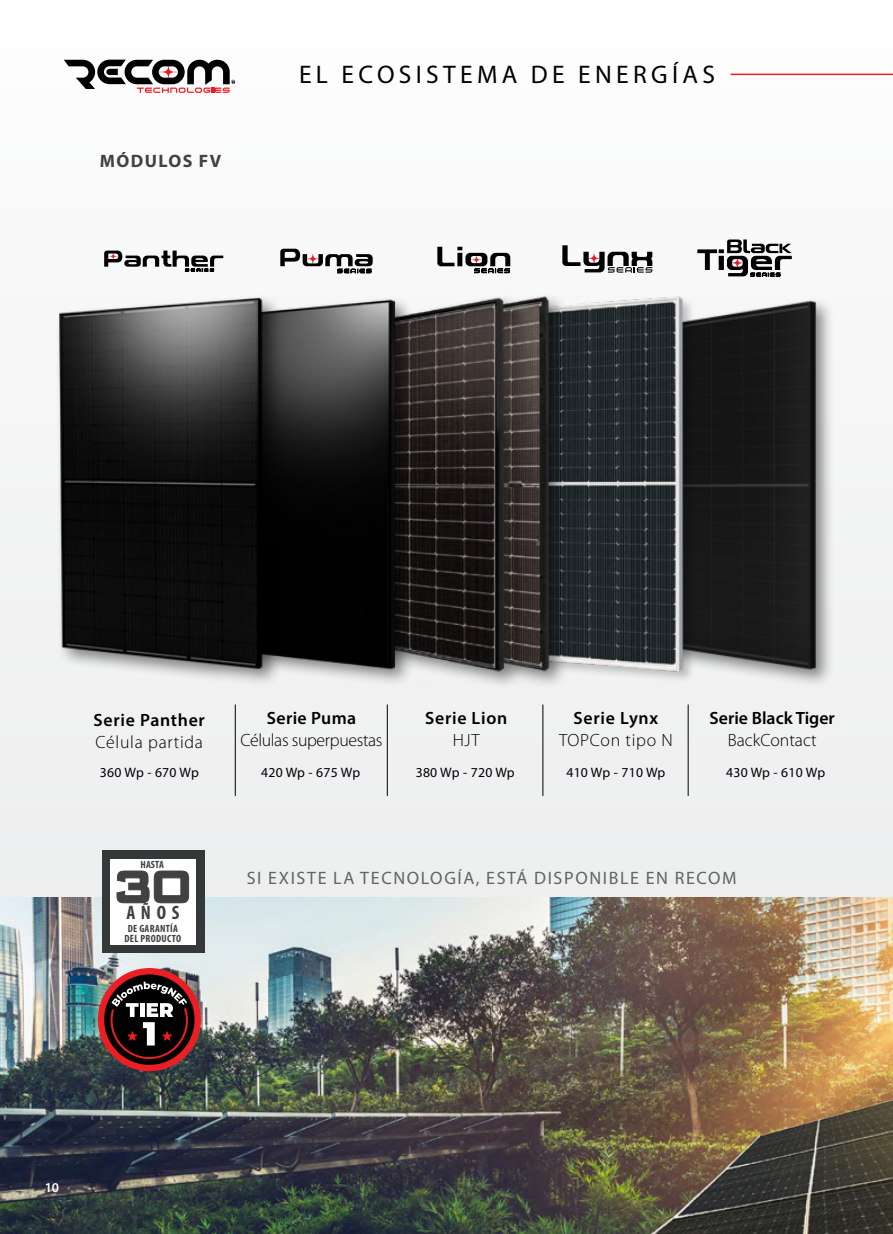
<style>
.page{position:relative;width:893px;height:1234px;background:#fff}
.page>*{position:absolute;margin:0;border:0;box-sizing:border-box;transform-origin:0 0}
.t1{font:25.5px "Myriad Pro";letter-spacing:.17em;color:#000}
.t2{font:700 condensed 19.5px "Myriad Pro";color:#414042}
.t3{font:18px "Myriad Pro";letter-spacing:.09em;color:#636466}
.t4{font:700 18px "Myriad Pro";letter-spacing:.08em;color:#414042}
.t5{font:600 17.85px "Myriad Pro";letter-spacing:.035em;color:#000}
.t6{font:300 17.85px "Myriad Pro";letter-spacing:.04em;color:#000}
.t7{font:300 17.85px "Myriad Pro";letter-spacing:-.02em;color:#000}
.t8{font:600 17.85px "Myriad Pro";color:#000}
.t9{font:300 17.85px "Myriad Pro";color:#000}
.t10{font:13.65px "Myriad Pro";letter-spacing:.02em;color:#000}
.t11{font:600 13.5px "Myriad Pro";color:#fff}
.t12{font:700 condensed 10.5px/9.8px "Myriad Pro";letter-spacing:.03em;color:#414042;text-align:center}
</style>
<div class="page">
<div style="left:0;top:0;width:893px;height:910px;background:#f7f8f8"></div>
<svg style="left:64px;top:60px;width:171px;height:33px"></svg>
<hr style="left:730px;top:74px;width:163px;height:1px;background:#ed1d24">
<img style="left:0;top:897px;width:893px;height:336px">
<svg style="left:99px;top:969px;width:99px;height:99px"></svg>
<svg style="left:110px;top:981px;width:79px;height:78px;background:#462c2d"></svg>
<div style="left:98px;top:967px;width:103px;height:103px;border:6px solid #ed1d24;border-radius:50%"></div>
<div style="left:622px;top:296px;width:212px;height:392px;background:#000;opacity:.46"></div>
<img style="left:723px;top:298px;width:102px;height:374px">
<svg style="left:104px;top:250px;width:119px;height:22px"></svg>
<svg style="left:437px;top:247px;width:73px;height:26px"></svg>
<svg style="left:280px;top:249px;width:93px;height:24px"></svg>
<svg style="left:697px;top:239px;width:95px;height:38px"></svg>
<hr style="left:235px;top:704px;width:1px;height:91px;background:#000">
<hr style="left:387px;top:704px;width:1px;height:91px;background:#000">
<hr style="left:543px;top:704px;width:1px;height:91px;background:#000">
<hr style="left:688px;top:704px;width:1px;height:91px;background:#000">
<img style="left:490px;top:269px;width:233px;height:416px">
<svg style="left:562px;top:245px;width:90px;height:27px"></svg>
<img style="left:415px;top:287px;width:151px;height:398px">
<div style="left:166px;top:296px;width:249px;height:391px;background:#000;opacity:.46"></div>
<img style="left:282px;top:296px;width:120px;height:384px">
<div style="left:54px;top:294px;width:228px;height:392px;background:#000;opacity:.46"></div>
<img style="left:54px;top:294px;width:221px;height:384px">
<div style="left:102px;top:850px;width:102px;height:102px;background:#343838"></div>
<div style="left:110px;top:858px;width:86px;height:86px;background:#fff"></div>
<svg style="left:116px;top:870px;width:73px;height:33px"></svg>
<h3 class="t4" style="left:100px;top:149px;width:123px">MÓDULOS FV</h3>
<h1 class="t1" style="left:299px;top:59px;width:417px">EL ECOSISTEMA DE ENERGÍAS</h1>
<h3 class="t5" style="left:267px;top:706px;width:91px">Serie Puma</h3>
<h3 class="t7" style="left:240px;top:730px;width:144px">Células superpuestas</h3>
<h3 class="t5" style="left:425px;top:706px;width:84px">Serie Lion</h3>
<h3 class="t9" style="left:453px;top:730px;width:29px">HJT</h3>
<h3 class="t5" style="left:574px;top:706px;width:86px">Serie Lynx</h3>
<h3 class="t6" style="left:559px;top:730px;width:115px">TOPCon tipo N</h3>
<h3 class="t5" style="left:94px;top:708px;width:113px">Serie Panther</h3>
<h3 class="t6" style="left:96px;top:732px;width:109px">Célula partida</h3>
<p class="t10" style="left:100px;top:764px;width:101px">360 Wp - 670 Wp</p>
<p class="t10" style="left:261px;top:763px;width:101px">420 Wp - 675 Wp</p>
<p class="t10" style="left:416px;top:763px;width:101px">380 Wp - 720 Wp</p>
<p class="t10" style="left:566px;top:763px;width:101px">410 Wp - 710 Wp</p>
<h3 class="t8" style="left:710px;top:706px;width:127px">Serie Black Tiger</h3>
<h3 class="t9" style="left:728px;top:730px;width:90px">BackContact</h3>
<p class="t10" style="left:726px;top:763px;width:101px">430 Wp - 610 Wp</p>
<p class="t12" style="left:141px;top:859px;width:25px">HASTA</p>
<h2 class="t2" style="left:126px;top:900px;width:55px">AÑOS</h2>
<p class="t12" style="left:124px;top:923px;width:58px">DE GARANTÍA<br>DEL PRODUCTO</p>
<h3 class="t3" style="left:247px;top:866px;width:491px">SI EXISTE LA TECNOLOGÍA, ESTÁ DISPONIBLE EN RECOM</h3>
<p class="t11" style="left:45px;top:1178px;width:16px">10</p>
</div>
